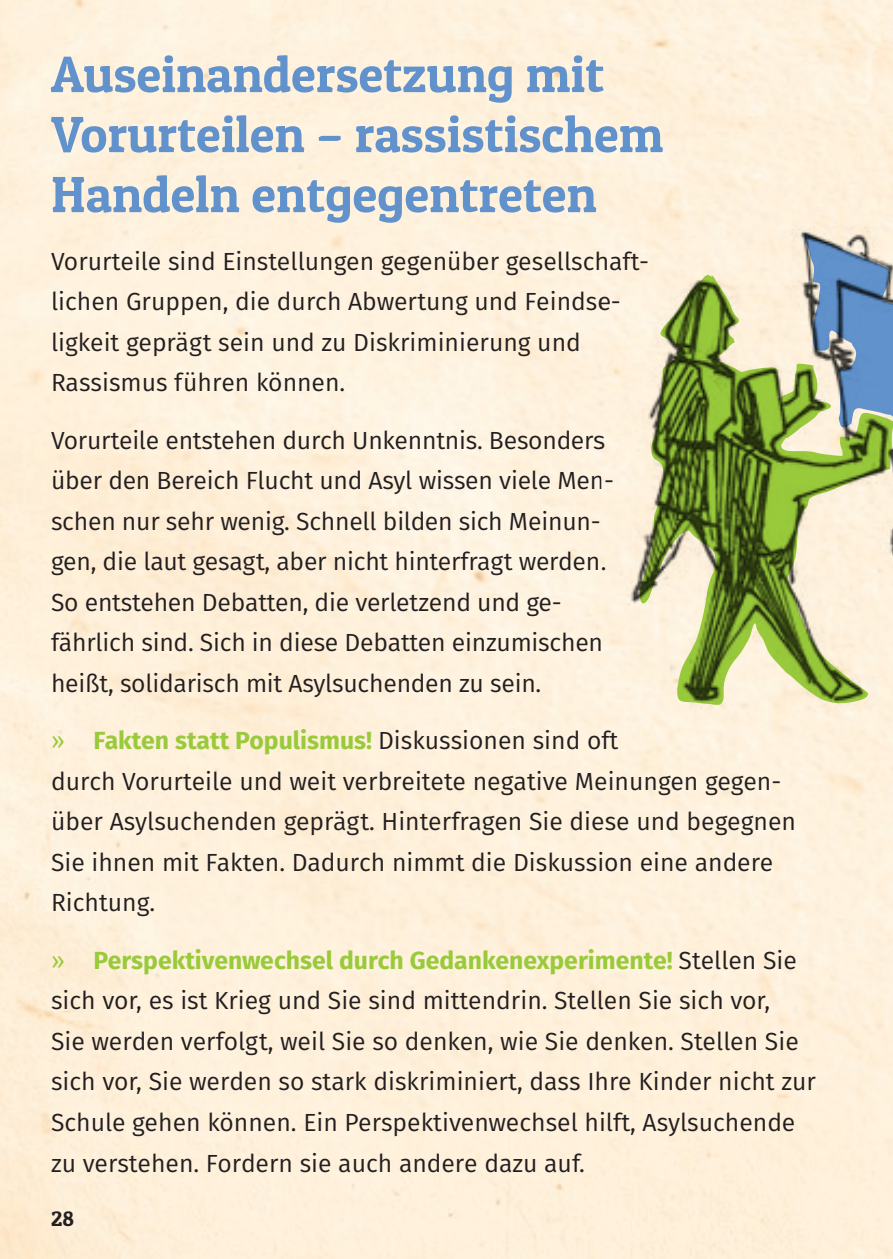
<style>
.page{position:relative;width:893px;height:1259px;background:#fff}
.page>*{position:absolute;margin:0;border:0;box-sizing:border-box;transform-origin:0 0}
.Headline_1{font:51px/60px "Patua One";color:#6192cc}
.Text{font:24.6px/40.5px "Fira Sans";color:#231f20}
.t1{font:21px "Patua One";color:#231f20}
.s1{color:#99ca3b}
.s2{font-weight:700;color:#99ca3b}
</style>
<div class="page">
<img style="left:604px;top:213px;width:289px;height:529px">
<p class="Headline_1" style="left:51px;top:44px;width:614px">Auseinandersetzung mit<br>Vorurteilen – rassistischem<br>Handeln entgegentreten</p>
<p class="Text" style="left:51px;top:243px;width:600px">Vorurteile sind Einstellungen gegenüber gesellschaft&shy;lichen Gruppen, die durch Abwertung und Feindse&shy;ligkeit geprägt sein und zu Diskriminierung und Rassismus führen können.</p>
<p class="Text" style="left:51px;top:422px;width:564px">Vorurteile entstehen durch Unkenntnis. Besonders über den Bereich Flucht und Asyl wissen viele Men&shy;schen nur sehr wenig. Schnell bilden sich Meinun&shy;gen, die laut gesagt, aber nicht hinterfragt werden.<br>So entstehen Debatten, die verletzend und ge&shy;fährlich sind. Sich in diese Debatten einzumischen heißt, solidarisch mit Asylsuchenden zu sein.</p>
<p class="Text" style="left:51px;top:722px;width:746px"><span class="s1">»</span> <span class="s2">Fakten statt Populismus!</span> Diskussionen sind oft<br>durch Vorurteile und weit verbreitete negative Meinungen gegen&shy;über Asylsuchenden geprägt. Hinterfragen Sie diese und begegnen Sie ihnen mit Fakten. Dadurch nimmt die Diskussion eine andere Richtung.</p>
<p class="Text" style="left:51px;top:942px;width:766px"><span class="s1">»</span> <span class="s2">Perspektivenwechsel durch Gedankenexperimente!</span> Stellen Sie sich vor, es ist Krieg und Sie sind mittendrin. Stellen Sie sich vor,<br>Sie werden verfolgt, weil Sie so denken, wie Sie denken. Stellen Sie sich vor, Sie werden so stark diskriminiert, dass Ihre Kinder nicht zur Schule gehen können. Ein Perspektivenwechsel hilft, Asylsuchende zu verstehen. Fordern sie auch andere dazu auf.</p>
<p class="t1" style="left:51px;top:1205px;width:25px">28</p>
</div>
